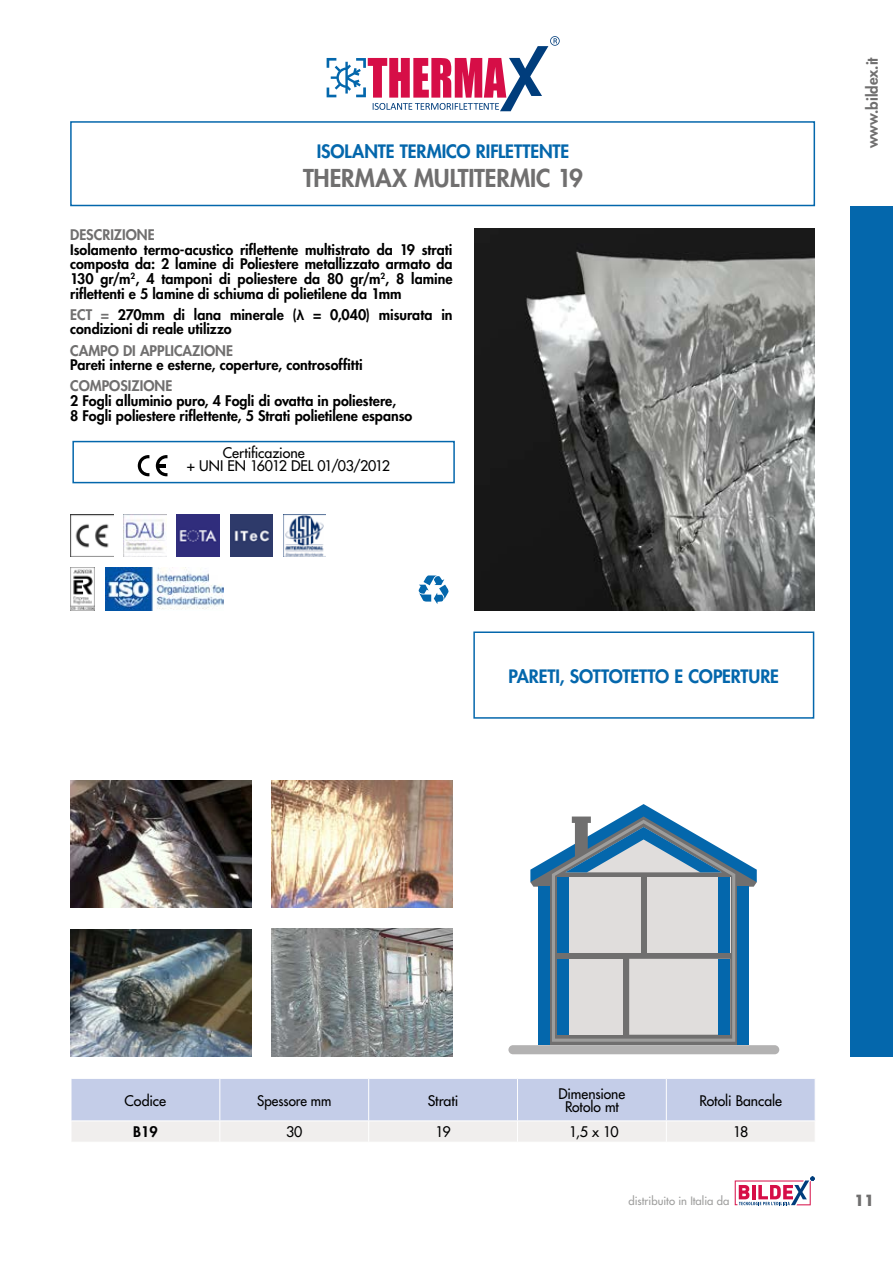
<style>
.page{position:relative;width:893px;height:1263px;background:#fff}
.page>*{position:absolute;margin:0;border:0;box-sizing:border-box;transform-origin:0 0}
.t1{font:800 24px "Futura Std";letter-spacing:-.01em;color:#706f6f}
.t2{font:800 18px "Futura Std";letter-spacing:-.01em;color:#0467ac}
.t3{font:800 15px "Futura Std";color:#706f6f}
.t4{font:700 15px "Futura Std";color:#706f6f}
.t5{font:800 14.25px/14.7px "Futura Std";color:#000}
.t6{font:500 14.25px/13.5px "Futura Std";letter-spacing:-.005em;color:#000;text-align:center}
.t7{font:800 14.25px "Futura Std";color:#706f6f}
.t8{font:500 14.25px "Futura Std";letter-spacing:-.005em;color:#000;scale:.94 1}
.t9{font:500 11.25px "Futura Std";color:#9d9d9c}
.s1{color:#706f6f}
.s2{font-family:"Arial";font-weight:700}
</style>
<div class="page">
<div style="left:850px;top:206px;width:43px;height:213px;background:#0467ac"></div>
<div style="left:850px;top:631px;width:43px;height:213px;background:#0467ac"></div>
<div style="left:850px;top:844px;width:43px;height:213px;background:#0467ac"></div>
<div style="left:850px;top:419px;width:43px;height:212px;background:#0467ac"></div>
<svg style="left:735px;top:1177px;width:79px;height:28px"></svg>
<svg style="left:327px;top:36px;width:233px;height:75px"></svg>
<svg style="left:418px;top:575px;width:31px;height:29px"></svg>
<img style="left:474px;top:228px;width:340px;height:382px">
<div style="left:473px;top:631px;width:341px;height:88px;border:2px solid #0467ac"></div>
<div style="left:70px;top:121px;width:745px;height:85px;border:2px solid #0467ac"></div>
<div style="left:508px;top:1045px;width:271px;height:9px;background:#b3b2b2;border-radius:5px"></div>
<div style="left:538px;top:887px;width:12px;height:158px;background:#0467ac"></div>
<div style="left:737px;top:887px;width:12px;height:158px;background:#0467ac"></div>
<svg style="left:530px;top:804px;width:227px;height:238px"></svg>
<img style="left:272px;top:780px;width:181px;height:128px">
<img style="left:272px;top:929px;width:181px;height:128px">
<svg style="left:71px;top:1079px;width:744px;height:63px"></svg>
<img style="left:71px;top:780px;width:180px;height:128px">
<img style="left:71px;top:929px;width:180px;height:128px">
<img style="left:124px;top:514px;width:42px;height:43px">
<img style="left:177px;top:514px;width:42px;height:43px">
<img style="left:230px;top:514px;width:43px;height:43px">
<img style="left:283px;top:514px;width:43px;height:43px">
<img style="left:71px;top:514px;width:42px;height:43px">
<img style="left:71px;top:567px;width:24px;height:44px">
<img style="left:105px;top:567px;width:119px;height:44px">
<div style="left:72px;top:441px;width:383px;height:42px;border:2px solid #0467ac"></div>
<svg style="left:138px;top:455px;width:11px;height:21px"></svg>
<svg style="left:156px;top:455px;width:11px;height:21px"></svg>
<p class="t2" style="left:317px;top:140px;width:254px">ISOLANTE TERMICO RIFLETTENTE</p>
<h1 class="t1" style="left:303px;top:163px;width:282px">THERMAX MULTITERMIC 19</h1>
<p class="t7" style="left:70px;top:226px;width:86px">DESCRIZIONE</p>
<p class="t5" style="left:70px;top:242px;width:384px;text-align:justify">Isolamento termo-acustico riflettente multistrato da 19 strati composta da: 2 lamine di Poliestere metallizzato armato da 130 gr/m<sup>2</sup>, 4 tamponi di poliestere da 80 gr/m<sup>2</sup>, 8 lamine riflettenti e 5 lamine di schiuma di polietilene da 1mm</p>
<p class="t5" style="left:70px;top:307px;width:384px"><span class="s1">ECT =</span> 270mm di lana minerale (<span class="s2">λ</span> = 0,040) misurata in condizioni di reale utilizzo</p>
<p class="t7" style="left:70px;top:341px;width:164px">CAMPO DI APPLICAZIONE</p>
<p class="t5" style="left:70px;top:358px;width:294px">Pareti interne e esterne, coperture, controsoffitti</p>
<p class="t7" style="left:70px;top:377px;width:104px">COMPOSIZIONE</p>
<p class="t5" style="left:70px;top:393px;width:344px">2 Fogli alluminio puro, 4 Fogli di ovatta in poliestere,<br>8 Fogli poliestere riflettente, 5 Strati polietilene espanso</p>
<p class="t6" style="left:187px;top:446px;width:205px;text-align:left;text-indent:36px">Certificazione<br>+ UNI EN 16012 DEL 01/03/2012</p>
<p class="t2" style="left:508px;top:664px;width:272px">PARETI, SOTTOTETTO E COPERTURE</p>
<p class="t3" style="left:863px;top:148px;width:93px;rotate:-90deg">www.bildex.it</p>
<p class="t6" style="left:125px;top:1093px;width:43px">Codice</p>
<p class="t8" style="left:257px;top:1091px;width:81px">Spessore mm</p>
<p class="t6" style="left:428px;top:1093px;width:32px">Strati</p>
<p class="t6" style="left:559px;top:1087px;width:68px">Dimensione<br>Rotolo mt</p>
<p class="t6" style="left:699px;top:1093px;width:84px">Rotoli Bancale</p>
<p class="t5" style="left:133px;top:1125px;width:26px">B19</p>
<p class="t6" style="left:286px;top:1125px;width:18px">30</p>
<p class="t6" style="left:436px;top:1125px;width:17px">19</p>
<p class="t6" style="left:569px;top:1125px;width:51px">1,5 x 10</p>
<p class="t6" style="left:733px;top:1125px;width:17px">18</p>
<p class="t9" style="left:628px;top:1194px;width:102px">distribuito in Italia da</p>
<p class="t4" style="left:854px;top:1190px;width:22px">11</p>
</div>
